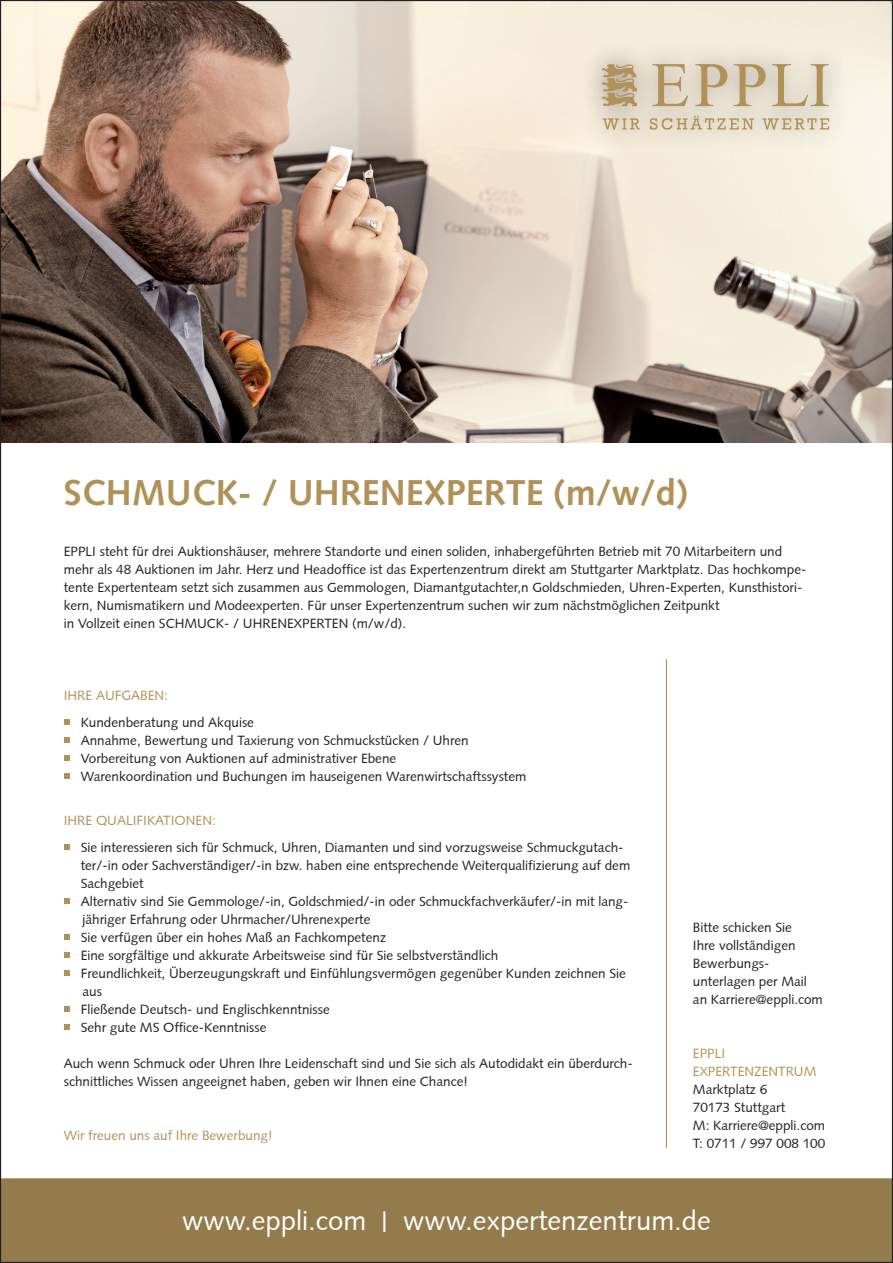
<style>
.page{position:relative;width:893px;height:1263px;background:#fff}
.page>*{position:absolute;margin:0;border:0;box-sizing:border-box;transform-origin:0 0}
.t1{font:700 36px "Syntax";color:#b09258}
.t2{font:27.45px "Syntax";color:#fff}
.t3{font:13.5px/18px "Syntax";color:#231f20}
.t4{font:13.5px "Syntax";color:#b09258}
</style>
<div class="page">
<img style="left:2px;top:2px;width:889px;height:441px">
<div style="left:0;top:1178px;width:893px;height:85px;background:#937b4c"></div>
<hr style="left:666px;top:659px;width:1px;height:489px;background:#b09258">
<svg style="left:64px;top:719px;width:5px;height:6px"></svg>
<svg style="left:64px;top:737px;width:5px;height:6px"></svg>
<svg style="left:64px;top:755px;width:5px;height:6px"></svg>
<svg style="left:64px;top:773px;width:5px;height:6px"></svg>
<svg style="left:64px;top:844px;width:5px;height:6px"></svg>
<svg style="left:64px;top:898px;width:5px;height:6px"></svg>
<svg style="left:64px;top:934px;width:5px;height:6px"></svg>
<svg style="left:64px;top:952px;width:5px;height:6px"></svg>
<svg style="left:64px;top:970px;width:5px;height:6px"></svg>
<svg style="left:64px;top:1006px;width:5px;height:6px"></svg>
<svg style="left:64px;top:1024px;width:5px;height:6px"></svg>
<div style="left:580px;top:40px;width:271px;height:113px;background:#231f20;opacity:.5"></div>
<svg style="left:602px;top:63px;width:35px;height:43px;background:#bea983"></svg>
<svg style="left:652px;top:64px;width:36px;height:42px;background:#d1c1a5"></svg>
<svg style="left:695px;top:64px;width:32px;height:42px"></svg>
<svg style="left:734px;top:64px;width:32px;height:42px"></svg>
<svg style="left:772px;top:64px;width:57px;height:42px;background:#d6caaf"></svg>
<svg style="left:603px;top:118px;width:37px;height:12px"></svg>
<svg style="left:650px;top:116px;width:104px;height:14px"></svg>
<svg style="left:762px;top:118px;width:67px;height:12px"></svg>
<p class="t1" style="left:64px;top:472px;width:625px">SCHMUCK- / UHRENEXPERTE (m/w/d)</p>
<p class="t3" style="left:64px;top:543px;width:744px">EPPLI steht für drei Auktionshäuser, mehrere Standorte und einen soliden, inhabergeführten Betrieb mit 70 Mitarbeitern und mehr als 48 Auktionen im Jahr. Herz und Headoffice ist das Expertenzentrum direkt am Stuttgarter Marktplatz. Das hochkompe&shy;tente Expertenteam setzt sich zusammen aus Gemmologen, Diamantgutachter,n Goldschmieden, Uhren-Experten, Kunsthistori&shy;kern, Numismatikern und Modeexperten. Für unser Expertenzentrum suchen wir zum nächstmöglichen Zeitpunkt<br>in Vollzeit einen SCHMUCK- / UHRENEXPERTEN (m/w/d).</p>
<p class="t4" style="left:64px;top:687px;width:106px">IHRE AUFGABEN:</p>
<p class="t3" style="left:81px;top:713px;width:175px">Kundenberatung und Akquise</p>
<p class="t3" style="left:81px;top:731px;width:390px">Annahme, Bewertung und Taxierung von Schmuckstücken / Uhren</p>
<p class="t3" style="left:81px;top:749px;width:317px">Vorbereitung von Auktionen auf administrativer Ebene</p>
<p class="t3" style="left:81px;top:767px;width:447px">Warenkoordination und Buchungen im hauseigenen Warenwirtschaftssystem</p>
<p class="t4" style="left:64px;top:812px;width:154px">IHRE QUALIFIKATIONEN:</p>
<p class="t3" style="left:81px;top:838px;width:551px">Sie interessieren sich für Schmuck, Uhren, Diamanten und sind vorzugsweise Schmuckgutach&shy;ter/-in oder Sachverständiger/-in bzw. haben eine entsprechende Weiterqualifizierung auf dem<br>Sachgebiet</p>
<p class="t3" style="left:81px;top:892px;width:549px">Alternativ sind Sie Gemmologe/-in, Goldschmied/-in oder Schmuckfachverkäufer/-in mit lang&shy;jähriger Erfahrung oder Uhrmacher/Uhrenexperte</p>
<p class="t3" style="left:81px;top:928px;width:307px">Sie verfügen über ein hohes Maß an Fachkompetenz</p>
<p class="t3" style="left:81px;top:946px;width:419px">Eine sorgfältige und akkurate Arbeitsweise sind für Sie selbstverständlich</p>
<p class="t3" style="left:81px;top:964px;width:547px">Freundlichkeit, Überzeugungskraft und Einfühlungsvermögen gegenüber Kunden zeichnen Sie aus</p>
<p class="t3" style="left:81px;top:1000px;width:251px">Fließende Deutsch- und Englischkenntnisse</p>
<p class="t3" style="left:81px;top:1018px;width:187px">Sehr gute MS Office-Kenntnisse</p>
<p class="t3" style="left:64px;top:1054px;width:570px">Auch wenn Schmuck oder Uhren Ihre Leidenschaft sind und Sie sich als Autodidakt ein überdurch&shy;schnittliches Wissen angeeignet haben, geben wir Ihnen eine Chance!</p>
<p class="t4" style="left:64px;top:1127px;width:210px">Wir freuen uns auf Ihre Bewerbung!</p>
<p class="t3" style="left:693px;top:918px;width:116px">Bitte schicken Sie<br>Ihre vollständigen<br>Bewerbungs&shy;unterlagen per Mail</p>
<p class="t3" style="left:693px;top:990px;width:131px">an Karriere@eppli.com</p>
<p class="t4" style="left:693px;top:1045px;width:34px">EPPLI</p>
<p class="t4" style="left:693px;top:1063px;width:125px">EXPERTENZENTRUM</p>
<p class="t3" style="left:693px;top:1080px;width:76px">Marktplatz 6</p>
<p class="t3" style="left:693px;top:1098px;width:94px">70173 Stuttgart</p>
<p class="t3" style="left:693px;top:1116px;width:134px">M: Karriere@eppli.com</p>
<p class="t3" style="left:693px;top:1134px;width:134px">T: 0711 / 997 008 100</p>
<p class="t2" style="left:182px;top:1204px;width:530px">www.eppli.com | www.expertenzentrum.de</p>
</div>
